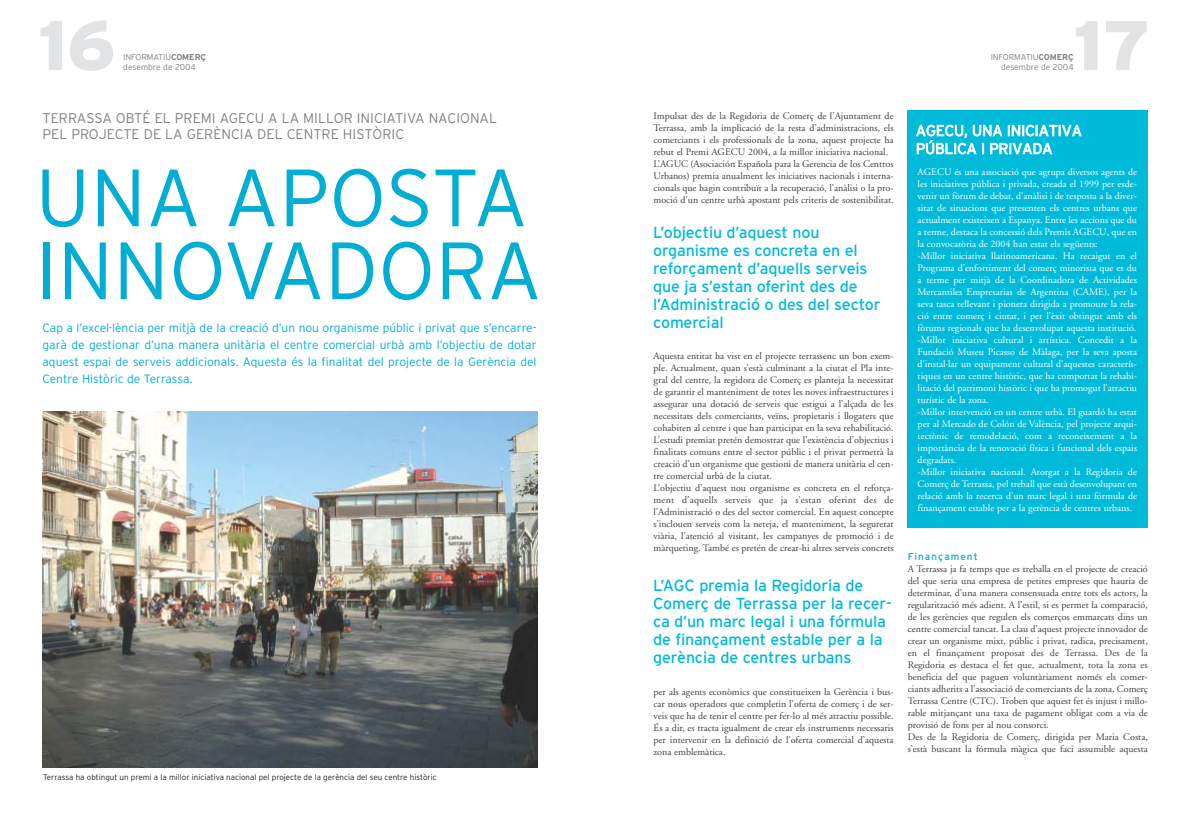
<style>
.page{position:relative;width:1190px;height:822px;background:#fff}
.page>*{position:absolute;margin:0;border:0;box-sizing:border-box;transform-origin:0 0}
.t1{font:300 81px/72.9px "Interstate";color:#00add4}
.t2{font:900 70px "Interstate";color:#e2e3e4}
.t3{font:16px/18px "Interstate";letter-spacing:-.01em;color:#00bada}
.t4{font:300 15px/18px "Interstate";color:#fff}
.t5{font:300 14px/16px "Interstate";color:#808284}
.t6{font:300 12px/17px "Interstate";color:#00add4;text-align:justify}
.t7{font:10px/12px "Adobe Garamond";color:#404041}
.t8{font:10px/12px "Adobe Garamond";color:#fff}
.t9{font:10px "Interstate";letter-spacing:.1em;color:#00add4}
.t10{font:300 8.5px/10.2px "Interstate";letter-spacing:-.015em;color:#808284}
.t11{font:300 8px "Interstate";color:#231f1f}
.s1{font-weight:700}
</style>
<div class="page">
<img style="left:42px;top:412px;width:496px;height:355px">
<div style="left:908px;top:110px;width:240px;height:417px;background:#00bada"></div>
<h2 class="t2" style="left:38px;top:20px;width:80px">16</h2>
<h2 class="t2" style="left:1073px;top:20px;width:79px">17</h2>
<p class="t10" style="left:123px;top:53px;width:85px">INFORMATIU<span class="s1">COMERÇ </span>desembre de 2004</p>
<p class="t10" style="left:991px;top:53px;width:85px;text-align:right">INFORMATIU<span class="s1">COMERÇ </span>desembre de 2004</p>
<h3 class="t5" style="left:43px;top:112px;width:456px">TERRASSA OBTÉ EL PREMI AGECU A LA MILLOR INICIATIVA NACIONAL<br>PEL PROJECTE DE LA GERÈNCIA DEL CENTRE HISTÒRIC</h3>
<h1 class="t1" style="left:35px;top:168px;width:508px">UNA APOSTA<br>INNOVADORA</h1>
<p class="t6" style="left:43px;top:321px;width:496px">Cap a l’excel·lència per mitjà de la creació d’un nou organisme públic i privat que s’encarre&shy;garà de gestionar d’una manera unitària el centre comercial urbà amb l’objectiu de dotar aquest espai de serveis addicionals. Aquesta és la finalitat del projecte de la Gerència del Centre Històric de Terrassa.</p>
<p class="t11" style="left:43px;top:774px;width:395px">Terrassa ha obtingut un premi a la millor iniciativa nacional pel projecte de la gerència del seu centre històric</p>
<p class="t7" style="left:654px;top:110px;width:242px">Impulsat des de la Regidoria de Comerç de l’Ajuntament de Terrassa, amb la implicació de la resta d’administracions, els comerciants i els professionals de la zona, aquest projecte ha rebut el Premi AGECU 2004, a la millor iniciativa nacional.<br>L’AGUC (Asociación Española para la Gerencia de los Centros Urbanos) premia anualment les iniciatives nacionals i interna&shy;cionals que hagin contribuït a la recuperació, l’anàlisi o la pro&shy;moció d’un centre urbà apostant pels criteris de sostenibilitat.</p>
<h3 class="t3" style="left:653px;top:225px;width:229px">L’objectiu d’aquest nou organisme es concreta en el reforçament d’aquells serveis que ja s’estan oferint des de l’Administració o des del sector comercial</h3>
<p class="t7" style="left:654px;top:350px;width:242px">Aquesta entitat ha vist en el projecte terrassenc un bon exem&shy;ple. Actualment, quan s’està culminant a la ciutat el Pla inte&shy;gral del centre, la regidora de Comerç es planteja la necessitat de garantir el manteniment de totes les noves infraestructures i assegurar una dotació de serveis que estigui a l’alçada de les necessitats dels comerciants, veïns, propietaris i llogaters que cohabiten al centre i que han participat en la seva rehabilitació.<br>L’estudi premiat pretén demostrar que l’existència d’objectius i finalitats comuns entre el sector públic i el privat permetrà la creació d’un organisme que gestioni de manera unitària el cen&shy;tre comercial urbà de la ciutat.<br>L’objectiu d’aquest nou organisme es concreta en el reforça&shy;ment d’aquells serveis que ja s’estan oferint des de l’Administració o des del sector comercial. En aquest concepte s’inclouen serveis com la neteja, el manteniment, la seguretat viària, l’atenció al visitant, les campanyes de promoció i de màrqueting. També es pretén de crear-hi altres serveis concrets</p>
<h3 class="t3" style="left:653px;top:578px;width:240px">L’AGC premia la Regidoria de<br>Comerç de Terrassa per la recer&shy;ca d’un marc legal i una fórmula de finançament estable per a la gerència de centres urbans</h3>
<p class="t7" style="left:654px;top:686px;width:242px;text-align:justify">per als agents econòmics que constitueixen la Gerència i bus&shy;car nous operadors que completin l’oferta de comerç i de ser&shy;veis que ha de tenir el centre per fer-lo al més atractiu possible.<br>És a dir, es tracta igualment de crear els instruments necessaris per intervenir en la definició de l’oferta comercial d’aquesta zona emblemàtica.</p>
<h3 class="t4" style="left:916px;top:123px;width:168px">AGECU, UNA INICIATIVA<br>PÚBLICA I PRIVADA</h3>
<p class="t8" style="left:918px;top:167px;width:221px">AGECU és una associació que agrupa diversos agents de les iniciatives pública i privada, creada el 1999 per esde&shy;venir un fòrum de debat, d’anàlisi i de resposta a la diver&shy;sitat de situacions que presenten els centres urbans que actualment existeixen a Espanya. Entre les accions que du a terme, destaca la concessió dels Premis AGECU, que en la convocatòria de 2004 han estat els següents:<br>-Millor iniciativa llatinoamericana. Ha recaigut en el Programa d’enfortiment del comerç minorista que es du a terme per mitjà de la Coordinadora de Actividades Mercantiles Empresarias de Argentina (CAME), per la seva tasca rellevant i pionera dirigida a promoure la rela&shy;ció entre comerç i ciutat, i per l’èxit obtingut amb els fòrums regionals que ha desenvolupat aquesta institució. -Millor iniciativa cultural i artística. Concedit a la Fundació Museu Picasso de Màlaga, per la seva aposta d’instal·lar un equipament cultural d’aquestes caracterís&shy;tiques en un centre històric, que ha comportat la rehabi&shy;litació del patrimoni històric i que ha promogut l’atractiu turístic de la zona.<br>-Millor intervenció en un centre urbà. El guardó ha estat per al Mercado de Colón de València, pel projecte arqui&shy;tectònic de remodelació, com a reconeixement a la importància de la renovació física i funcional dels espais degradats.<br>-Millor iniciativa nacional. Atorgat a la Regidoria de Comerç de Terrassa, pel treball que està desenvolupant en relació amb la recerca d’un marc legal i una fórmula de finançament estable per a la gerència de centres urbans.</p>
<p class="t9" style="left:908px;top:553px;width:71px">Finançament</p>
<p class="t7" style="left:908px;top:564px;width:242px">A Terrassa ja fa temps que es treballa en el projecte de creació del que seria una empresa de petites empreses que hauria de determinar, d’una manera consensuada entre tots els actors, la regularització més adient. A l’estil, si es permet la comparació, de les gerències que regulen els comerços emmarcats dins un centre comercial tancat. La clau d’aquest projecte innovador de crear un organisme mixt, públic i privat, radica, precisament, en el finançament proposat des de Terrassa. Des de la Regidoria es destaca el fet que, actualment, tota la zona es beneficia del que paguen voluntàriament només els comer&shy;ciants adherits a l’associació de comerciants de la zona, Comerç Terrassa Centre (CTC). Troben que aquest fet és injust i millo&shy;rable mitjançant una taxa de pagament obligat com a via de provisió de fons per al nou consorci.<br>Des de la Regidoria de Comerç, dirigida per Maria Costa, s’està buscant la fórmula màgica que faci assumible aquesta</p>
</div>
